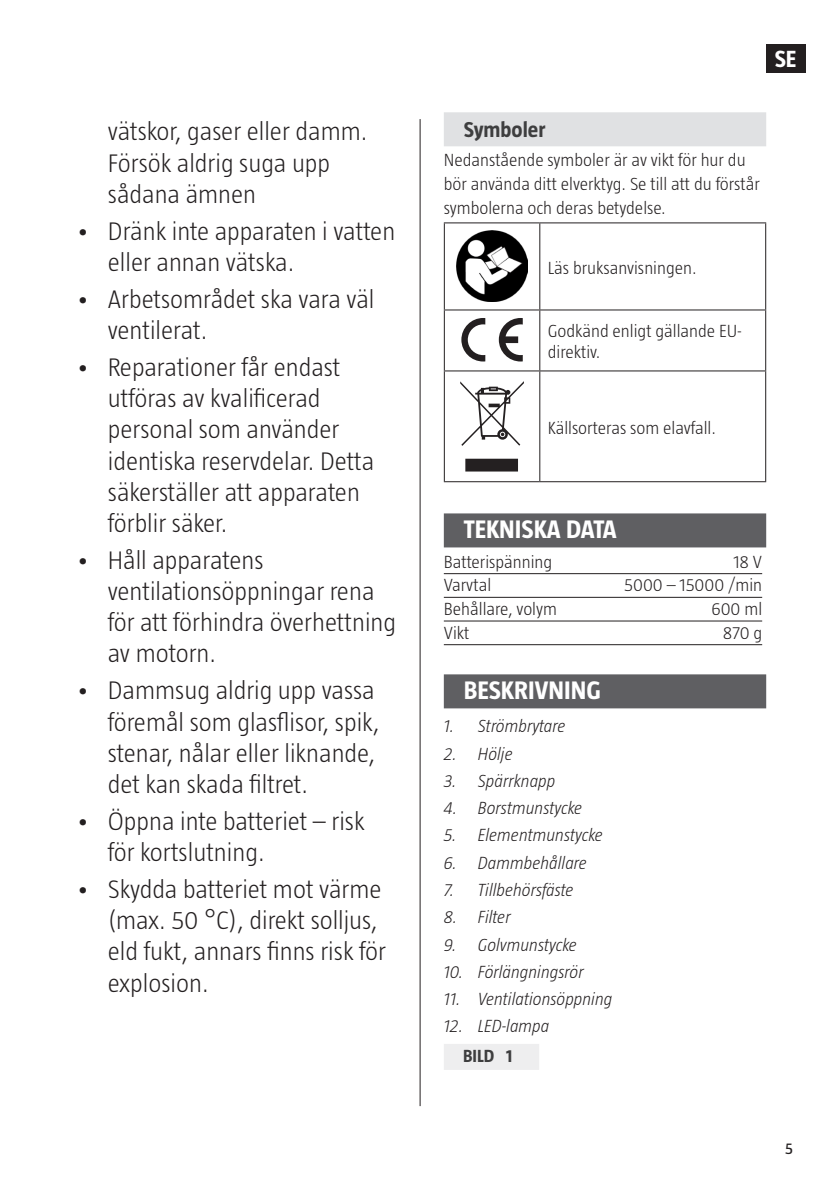
<style>
.page{position:relative;width:840px;height:1191px;background:#fff}
.page>*{position:absolute;margin:0;border:0;box-sizing:border-box;transform-origin:0 0}
.t1{font:300 26px/31.2px "Taz";color:#231f20}
.t2{font:700 26px "Taz";color:#fff}
.t3{font:700 24px "Taz";color:#fff}
.t4{font:700 22px "Taz";color:#3e3e3f}
.t5{font:300 18px/24px "Taz";color:#231f20}
.t6{font:italic 300 18px "Taz";color:#231f20}
.t7{font:700 18px "Taz";color:#3e3e3f}
.t8{font:16px "Taz";color:#231f20}
</style>
<div class="page">
<div style="left:765px;top:44px;width:39px;height:28px;background:#231f20"></div>
<hr style="left:419px;top:119px;width:1px;height:987px;background:#231f20">
<div style="left:443px;top:112px;width:322px;height:34px;background:#e0e1e3"></div>
<div style="left:443px;top:513px;width:322px;height:34px;background:#5f5f62"></div>
<hr style="left:443px;top:573px;width:318px;height:1px;background:#231f20">
<hr style="left:443px;top:597px;width:318px;height:1px;background:#231f20">
<hr style="left:443px;top:620px;width:318px;height:1px;background:#231f20">
<hr style="left:443px;top:644px;width:318px;height:1px;background:#231f20">
<div style="left:443px;top:674px;width:322px;height:34px;background:#5f5f62"></div>
<div style="left:443px;top:1044px;width:96px;height:26px;background:#eeeeef"></div>
<hr style="left:443px;top:222px;width:96px;height:1px;background:#231f20">
<hr style="left:443px;top:223px;width:1px;height:86px;background:#231f20">
<hr style="left:539px;top:222px;width:226px;height:1px;background:#231f20">
<hr style="left:539px;top:223px;width:1px;height:86px;background:#231f20">
<hr style="left:764px;top:223px;width:1px;height:86px;background:#231f20">
<hr style="left:443px;top:309px;width:96px;height:1px;background:#231f20">
<hr style="left:443px;top:310px;width:1px;height:60px;background:#231f20">
<hr style="left:539px;top:309px;width:226px;height:1px;background:#231f20">
<hr style="left:539px;top:310px;width:1px;height:60px;background:#231f20">
<hr style="left:764px;top:310px;width:1px;height:60px;background:#231f20">
<hr style="left:443px;top:370px;width:96px;height:1px;background:#231f20">
<hr style="left:539px;top:370px;width:226px;height:1px;background:#231f20">
<hr style="left:443px;top:371px;width:1px;height:110px;background:#231f20">
<hr style="left:539px;top:371px;width:1px;height:110px;background:#231f20">
<hr style="left:764px;top:371px;width:1px;height:110px;background:#231f20">
<hr style="left:443px;top:481px;width:96px;height:1px;background:#231f20">
<hr style="left:539px;top:481px;width:226px;height:1px;background:#231f20">
<img style="left:456px;top:231px;width:71px;height:71px">
<svg style="left:461px;top:318px;width:24px;height:43px"></svg>
<svg style="left:498px;top:318px;width:24px;height:43px"></svg>
<svg style="left:460px;top:381px;width:63px;height:90px"></svg>
<p class="t1" style="left:108px;top:116px;width:261px">vätskor, gaser eller damm.<br>Försök aldrig suga upp sådana ämnen</p>
<p class="t1" style="left:108px;top:215px;width:289px;text-indent:-32px">• Dränk inte apparaten i vatten eller annan vätska.</p>
<p class="t1" style="left:108px;top:283px;width:268px;text-indent:-32px">• Arbetsområdet ska vara väl ventilerat.</p>
<p class="t1" style="left:108px;top:351px;width:268px;text-indent:-32px">• Reparationer får endast utföras av kvalificerad personal som använder identiska reservdelar. Detta säkerställer att apparaten förblir säker.</p>
<p class="t1" style="left:108px;top:544px;width:289px;text-indent:-32px">• Håll apparatens ventilationsöppningar rena för att förhindra överhettning av motorn.</p>
<p class="t1" style="left:108px;top:674px;width:273px;text-indent:-32px">• Dammsug aldrig upp vassa föremål som glasflisor, spik, stenar, nålar eller liknande, det kan skada filtret.</p>
<p class="t1" style="left:108px;top:805px;width:258px;text-indent:-32px">• Öppna inte batteriet – risk för kortslutning.</p>
<p class="t1" style="left:108px;top:873px;width:279px;text-indent:-32px">• Skydda batteriet mot värme (max. 50 °C), direkt solljus, eld fukt, annars finns risk för explosion.</p>
<p class="t3" style="left:774px;top:45px;width:23px">SE</p>
<p class="t4" style="left:463px;top:117px;width:83px">Symboler</p>
<p class="t5" style="left:443px;top:148px;width:317px">Nedanstående symboler är av vikt för hur du bör använda ditt elverktyg. Se till att du förstår symbolerna och deras betydelse.</p>
<p class="t5" style="left:547px;top:255px;width:150px">Läs bruksanvisningen.</p>
<p class="t5" style="left:547px;top:320px;width:195px;line-height:21.6px">Godkänd enligt gällande EU&shy;direktiv.</p>
<p class="t5" style="left:547px;top:415px;width:170px">Källsorteras som elavfall.</p>
<p class="t2" style="left:463px;top:515px;width:154px">TEKNISKA DATA</p>
<p class="t5" style="left:443px;top:549px;width:110px">Batterispänning</p>
<p class="t5" style="left:733px;top:549px;width:30px">18 V</p>
<p class="t5" style="left:443px;top:573px;width:49px">Varvtal</p>
<p class="t5" style="left:624px;top:573px;width:139px">5000 – 15000 /min</p>
<p class="t5" style="left:443px;top:597px;width:115px">Behållare, volym</p>
<p class="t5" style="left:711px;top:597px;width:52px">600 ml</p>
<p class="t5" style="left:443px;top:620px;width:27px">Vikt</p>
<p class="t5" style="left:722px;top:620px;width:41px">870 g</p>
<p class="t2" style="left:463px;top:676px;width:138px">BESKRIVNING</p>
<p class="t6" style="left:443px;top:716px;width:123px">1. Strömbrytare</p>
<p class="t6" style="left:443px;top:743px;width:70px">2. Hölje</p>
<p class="t6" style="left:443px;top:770px;width:113px">3. Spärrknapp</p>
<p class="t6" style="left:443px;top:798px;width:140px">4. Borstmunstycke</p>
<p class="t6" style="left:443px;top:825px;width:161px">5. Elementmunstycke</p>
<p class="t6" style="left:443px;top:852px;width:144px">6. Dammbehållare</p>
<p class="t6" style="left:443px;top:879px;width:131px">7. Tillbehörsfäste</p>
<p class="t6" style="left:443px;top:907px;width:68px">8. Filter</p>
<p class="t6" style="left:443px;top:934px;width:135px">9. Golvmunstycke</p>
<p class="t6" style="left:443px;top:961px;width:141px">10. Förlängningsrör</p>
<p class="t6" style="left:443px;top:989px;width:170px">11. Ventilationsöppning</p>
<p class="t6" style="left:443px;top:1016px;width:107px">12. LED-lampa</p>
<p class="t7" style="left:463px;top:1045px;width:51px">BILD 1</p>
<p class="t8" style="left:784px;top:1139px;width:9px">5</p>
</div>
